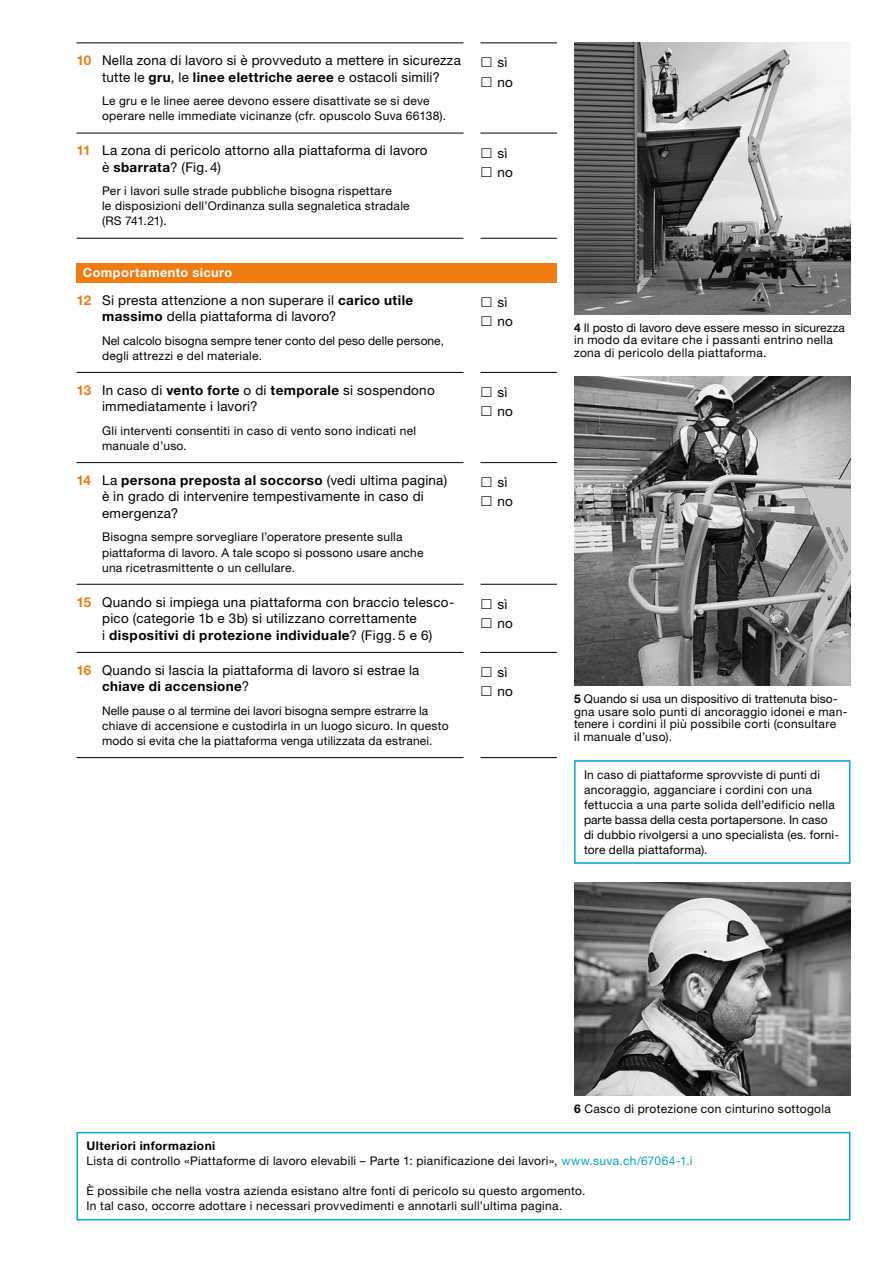
<style>
.page{position:relative;width:893px;height:1263px;background:#fff}
.page>*{position:absolute;margin:0;border:0;box-sizing:border-box;transform-origin:0 0}
.t1{font:13.5px/16.5px "Helvetica Neue LT Std";letter-spacing:.02em;color:#000}
.t2{font:700 12.75px "Helvetica Neue LT Std";letter-spacing:.035em;color:#fff}
.t3{font:12px/15px "Helvetica Neue LT Std";letter-spacing:.02em;color:#000}
.s1{font-weight:700;color:#ef7c11}
.s2{font-weight:700}
.s3{color:#00a5c8}
</style>
<div class="page">
<img style="left:574px;top:883px;width:276px;height:213px">
<img style="left:574px;top:376px;width:276px;height:310px">
<img style="left:574px;top:43px;width:276px;height:271px">
<hr style="left:480px;top:238px;width:77px;height:1px;background:#000">
<hr style="left:480px;top:43px;width:77px;height:1px;background:#000">
<hr style="left:480px;top:133px;width:77px;height:1px;background:#000">
<hr style="left:77px;top:43px;width:386px;height:1px;background:#000">
<hr style="left:77px;top:133px;width:386px;height:1px;background:#000">
<hr style="left:77px;top:238px;width:386px;height:1px;background:#000">
<div style="left:77px;top:263px;width:480px;height:19px;background:#ef7c11"></div>
<hr style="left:480px;top:757px;width:77px;height:1px;background:#000">
<hr style="left:480px;top:372px;width:77px;height:1px;background:#000">
<hr style="left:480px;top:462px;width:77px;height:1px;background:#000">
<hr style="left:480px;top:584px;width:77px;height:1px;background:#000">
<hr style="left:480px;top:652px;width:77px;height:1px;background:#000">
<hr style="left:77px;top:372px;width:386px;height:1px;background:#000">
<hr style="left:77px;top:462px;width:386px;height:1px;background:#000">
<hr style="left:77px;top:584px;width:386px;height:1px;background:#000">
<hr style="left:77px;top:652px;width:386px;height:1px;background:#000">
<hr style="left:77px;top:757px;width:386px;height:1px;background:#000">
<div style="left:77px;top:1132px;width:773px;height:88px;border:2px solid #00a5c8"></div>
<div style="left:574px;top:760px;width:276px;height:104px;border:2px solid #00a5c8"></div>
<p class="t1" style="left:77px;top:52px;width:386px;text-align:center"><span class="s1">10</span> Nella zona di lavoro si è provveduto a mettere in sicurezza tutte le <span class="s2">gru</span>, le <span class="s2">linee elettriche aeree</span> e ostacoli simili?</p>
<p class="t3" style="left:102px;top:93px;width:345px">Le gru e le linee aeree devono essere disattivate se si deve operare nelle immediate vicinanze (cfr. opuscolo Suva 66138).</p>
<p class="t1" style="left:102px;top:142px;width:327px;text-indent:-26px"><span class="s1">11</span> La zona di pericolo attorno alla piattaforma di lavoro è <span class="s2">sbarrata</span>? (Fig. 4)</p>
<p class="t3" style="left:102px;top:184px;width:309px">Per i lavori sulle strade pubbliche bisogna rispettare<br>le disposizioni dell’Ordinanza sulla segnaletica stradale (RS 741.21).</p>
<p class="t2" style="left:83px;top:265px;width:151px">Comportamento sicuro</p>
<p class="t1" style="left:102px;top:291px;width:313px;text-indent:-26px"><span class="s1">12</span> Si presta attenzione a non superare il <span class="s2">carico utile massimo</span> della piattaforma di lavoro?</p>
<p class="t3" style="left:102px;top:333px;width:343px">Nel calcolo bisogna sempre tener conto del peso delle persone, degli attrezzi e del materiale.</p>
<p class="t1" style="left:102px;top:382px;width:334px;text-indent:-26px"><span class="s1">13</span> In caso di <span class="s2">vento forte</span> o di <span class="s2">temporale</span> si sospendono immediatamente i lavori?</p>
<p class="t3" style="left:102px;top:423px;width:315px">Gli interventi consentiti in caso di vento sono indicati nel manuale d’uso.</p>
<p class="t1" style="left:102px;top:472px;width:347px;text-indent:-26px"><span class="s1">14</span> La <span class="s2">persona preposta al soccorso</span> (vedi ultima pagina) è in grado di intervenire tempestivamente in caso di emergenza?</p>
<p class="t3" style="left:102px;top:530px;width:323px">Bisogna sempre sorvegliare l’operatore presente sulla piattaforma di lavoro. A tale scopo si possono usare anche una ricetrasmittente o un cellulare.</p>
<p class="t1" style="left:497px;top:53px;width:17px;line-height:19.2px">sì no</p>
<p class="t1" style="left:497px;top:143px;width:17px;line-height:19.2px">sì no</p>
<p class="t1" style="left:497px;top:292px;width:17px;line-height:19.2px">sì no</p>
<p class="t1" style="left:497px;top:382px;width:17px;line-height:19.2px">sì no</p>
<p class="t1" style="left:497px;top:472px;width:17px;line-height:19.2px">sì no</p>
<p class="t1" style="left:102px;top:593px;width:354px;text-indent:-26px"><span class="s1">15</span> Quando si impiega una piattaforma con braccio telesco&shy;pico (categorie 1b e 3b) si utilizzano correttamente<br>i <span class="s2">dispositivi di protezione individuale</span>? (Figg. 5 e 6)</p>
<p class="t1" style="left:497px;top:594px;width:17px;line-height:19.2px">sì no</p>
<p class="t1" style="left:102px;top:661px;width:319px;text-indent:-26px"><span class="s1">16</span> Quando si lascia la piattaforma di lavoro si estrae la <span class="s2">chiave di accensione</span>?</p>
<p class="t3" style="left:102px;top:703px;width:348px">Nelle pause o al termine dei lavori bisogna sempre estrarre la chiave di accensione e custodirla in un luogo sicuro. In questo modo si evita che la piattaforma venga utilizzata da estranei.</p>
<p class="t1" style="left:497px;top:662px;width:17px;line-height:19.2px">sì no</p>
<p class="t3" style="left:574px;top:321px;width:272px;line-height:12.8px"><span class="s2">4</span> Il posto di lavoro deve essere messo in sicurezza in modo da evitare che i passanti entrino nella zona di pericolo della piattaforma.</p>
<p class="t3" style="left:574px;top:692px;width:275px;line-height:12.8px"><span class="s2">5</span> Quando si usa un dispositivo di trattenuta biso&shy;gna usare solo punti di ancoraggio idonei e man&shy;tenere i cordini il più possibile corti (consultare<br>il manuale d’uso).</p>
<p class="t3" style="left:584px;top:767px;width:256px">In caso di piattaforme sprovviste di punti di ancoraggio, agganciare i cordini con una fettuccia a una parte solida dell’edificio nella parte bassa della cesta portapersone. In caso di dubbio rivolgersi a uno specialista (es. forni&shy;tore della piattaforma).</p>
<p class="t3" style="left:574px;top:1101px;width:258px"><span class="s2">6</span> Casco di protezione con cinturino sottogola</p>
<p class="t3" style="left:87px;top:1138px;width:607px"><span class="s2">Ulteriori informazioni<br></span>Lista di controllo «Piattaforme di lavoro elevabili – Parte 1: pianificazione dei lavori», <span class="s3">www.suva.ch/67064-1.i</span></p>
<p class="t3" style="left:87px;top:1183px;width:500px">È possibile che nella vostra azienda esistano altre fonti di pericolo su questo argomento.<br>In tal caso, occorre adottare i necessari provvedimenti e annotarli sull’ultima pagina.</p>
</div>
